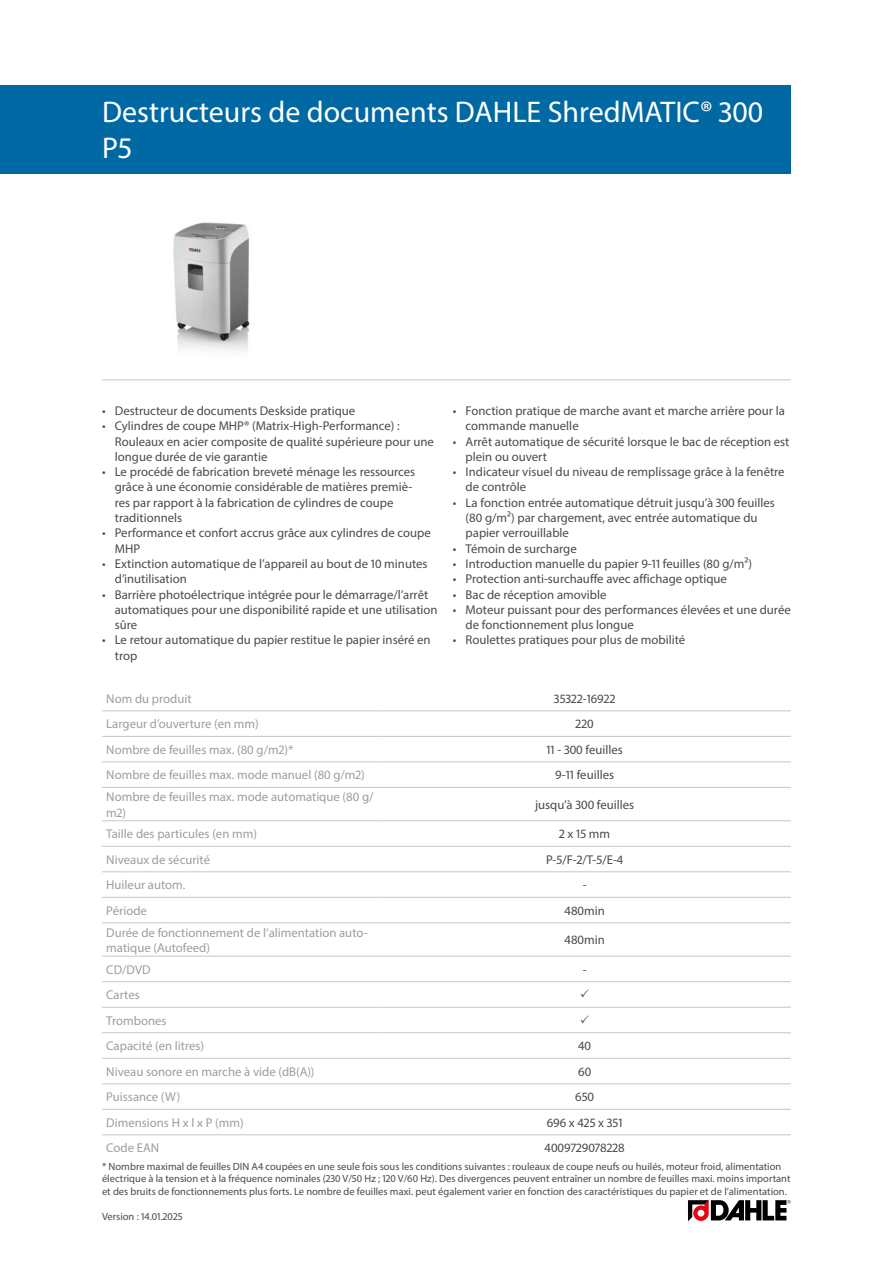
<style>
.page{position:relative;width:893px;height:1263px;background:#fff}
.page>*{position:absolute;margin:0;border:0;box-sizing:border-box;transform-origin:0 0}
.Produktname{font:30px/36px "Myriad Pro";color:#fff}
.Produkttabelle_Zentr{font:12.75px/15.3px "Myriad Pro";color:#4a4a49}
.Produkttabelle_Links{font:12.75px/15.3px "Myriad Pro";color:#9d9d9c}
.Fussnote{font:10.5px/12.6px "Myriad Pro";color:#4a4a49}
</style>
<div class="page">
<img style="left:173px;top:222px;width:77px;height:129px">
<hr style="left:102px;top:379px;width:689px;height:1px;background:#c6c6c6">
<svg style="left:688px;top:1200px;width:103px;height:21px"></svg>
<div style="left:0;top:85px;width:791px;height:89px;background:#0069a4"></div>
<hr style="left:102px;top:710px;width:276px;height:1px;background:#c6c6c6">
<hr style="left:378px;top:710px;width:413px;height:1px;background:#c6c6c6">
<hr style="left:102px;top:736px;width:276px;height:1px;background:#c6c6c6">
<hr style="left:378px;top:736px;width:413px;height:1px;background:#c6c6c6">
<hr style="left:102px;top:761px;width:276px;height:1px;background:#c6c6c6">
<hr style="left:378px;top:761px;width:413px;height:1px;background:#c6c6c6">
<hr style="left:102px;top:787px;width:276px;height:1px;background:#c6c6c6">
<hr style="left:378px;top:787px;width:413px;height:1px;background:#c6c6c6">
<hr style="left:102px;top:820px;width:276px;height:1px;background:#c6c6c6">
<hr style="left:378px;top:820px;width:413px;height:1px;background:#c6c6c6">
<hr style="left:102px;top:846px;width:276px;height:1px;background:#c6c6c6">
<hr style="left:378px;top:846px;width:413px;height:1px;background:#c6c6c6">
<hr style="left:102px;top:871px;width:276px;height:1px;background:#c6c6c6">
<hr style="left:378px;top:871px;width:413px;height:1px;background:#c6c6c6">
<hr style="left:102px;top:897px;width:276px;height:1px;background:#c6c6c6">
<hr style="left:378px;top:897px;width:413px;height:1px;background:#c6c6c6">
<hr style="left:102px;top:922px;width:276px;height:1px;background:#c6c6c6">
<hr style="left:378px;top:922px;width:413px;height:1px;background:#c6c6c6">
<hr style="left:102px;top:956px;width:276px;height:1px;background:#c6c6c6">
<hr style="left:378px;top:956px;width:413px;height:1px;background:#c6c6c6">
<hr style="left:102px;top:981px;width:276px;height:1px;background:#c6c6c6">
<hr style="left:378px;top:981px;width:413px;height:1px;background:#c6c6c6">
<hr style="left:102px;top:1007px;width:276px;height:1px;background:#c6c6c6">
<hr style="left:378px;top:1007px;width:413px;height:1px;background:#c6c6c6">
<hr style="left:102px;top:1032px;width:276px;height:1px;background:#c6c6c6">
<hr style="left:378px;top:1032px;width:413px;height:1px;background:#c6c6c6">
<hr style="left:102px;top:1058px;width:276px;height:1px;background:#c6c6c6">
<hr style="left:378px;top:1058px;width:413px;height:1px;background:#c6c6c6">
<hr style="left:102px;top:1083px;width:276px;height:1px;background:#c6c6c6">
<hr style="left:378px;top:1083px;width:413px;height:1px;background:#c6c6c6">
<hr style="left:102px;top:1109px;width:276px;height:1px;background:#c6c6c6">
<hr style="left:378px;top:1109px;width:413px;height:1px;background:#c6c6c6">
<hr style="left:102px;top:1134px;width:276px;height:1px;background:#c6c6c6">
<hr style="left:378px;top:1134px;width:413px;height:1px;background:#c6c6c6">
<p class="Produktname" style="left:102px;top:94px;width:663px">Destructeurs de documents DAHLE ShredMATIC® 300<br>P5</p>
<p class="Produkttabelle_Zentr" style="left:102px;top:403px;width:255px">• Destructeur de documents Deskside pratique</p>
<p class="Produkttabelle_Zentr" style="left:115px;top:418px;width:321px;text-indent:-13px">• Cylindres de coupe MHP® (Matrix-High-Performance) :<br>Rouleaux en acier composite de qualité supérieure pour une longue durée de vie garantie</p>
<p class="Produkttabelle_Zentr" style="left:115px;top:464px;width:302px;text-indent:-13px">• Le procédé de fabrication breveté ménage les ressources grâce à une économie considérable de matières premiè&shy;res par rapport à la fabrication de cylindres de coupe traditionnels</p>
<p class="Produkttabelle_Zentr" style="left:115px;top:525px;width:317px;text-indent:-13px">• Performance et confort accrus grâce aux cylindres de coupe<br>MHP</p>
<p class="Produkttabelle_Zentr" style="left:115px;top:556px;width:314px;text-indent:-13px">• Extinction automatique de l’appareil au bout de 10 minutes d’inutilisation</p>
<p class="Produkttabelle_Zentr" style="left:115px;top:586px;width:324px;text-indent:-13px">• Barrière photoélectrique intégrée pour le démarrage/l’arrêt automatiques pour une disponibilité rapide et une utilisation sûre</p>
<p class="Produkttabelle_Zentr" style="left:115px;top:632px;width:317px;text-indent:-13px">• Le retour automatique du papier restitue le papier inséré en trop</p>
<p class="Produkttabelle_Zentr" style="left:466px;top:403px;width:321px;text-indent:-13px">• Fonction pratique de marche avant et marche arrière pour la commande manuelle</p>
<p class="Produkttabelle_Zentr" style="left:466px;top:433px;width:325px;text-indent:-13px">• Arrêt automatique de sécurité lorsque le bac de réception est plein ou ouvert</p>
<p class="Produkttabelle_Zentr" style="left:466px;top:464px;width:321px;text-indent:-13px">• Indicateur visuel du niveau de remplissage grâce à la fenêtre de contrôle</p>
<p class="Produkttabelle_Zentr" style="left:466px;top:495px;width:311px;text-indent:-13px">• La fonction entrée automatique détruit jusqu’à 300 feuilles (80 g/m²) par chargement, avec entrée automatique du papier verrouillable</p>
<p class="Produkttabelle_Zentr" style="left:453px;top:540px;width:125px">• Témoin de surcharge</p>
<p class="Produkttabelle_Zentr" style="left:453px;top:556px;width:301px">• Introduction manuelle du papier 9-11 feuilles (80 g/m²)</p>
<p class="Produkttabelle_Zentr" style="left:453px;top:571px;width:276px">• Protection anti-surchauffe avec affichage optique</p>
<p class="Produkttabelle_Zentr" style="left:453px;top:586px;width:155px">• Bac de réception amovible</p>
<p class="Produkttabelle_Zentr" style="left:466px;top:602px;width:327px;text-indent:-13px">• Moteur puissant pour des performances élevées et une durée de fonctionnement plus longue</p>
<p class="Produkttabelle_Zentr" style="left:453px;top:632px;width:234px">• Roulettes pratiques pour plus de mobilité</p>
<p class="Produkttabelle_Links" style="left:106px;top:691px;width:87px">Nom du produit</p>
<p class="Produkttabelle_Zentr" style="left:554px;top:691px;width:63px">35322-16922</p>
<p class="Produkttabelle_Links" style="left:106px;top:716px;width:154px">Largeur d’ouverture (en mm)</p>
<p class="Produkttabelle_Zentr" style="left:576px;top:716px;width:20px">220</p>
<p class="Produkttabelle_Links" style="left:106px;top:742px;width:188px">Nombre de feuilles max. (80 g/m2)*</p>
<p class="Produkttabelle_Zentr" style="left:546px;top:742px;width:78px">11 - 300 feuilles</p>
<p class="Produkttabelle_Links" style="left:106px;top:767px;width:260px">Nombre de feuilles max. mode manuel (80 g/m2)</p>
<p class="Produkttabelle_Zentr" style="left:555px;top:767px;width:60px">9-11 feuilles</p>
<p class="Produkttabelle_Links" style="left:106px;top:789px;width:269px">Nombre de feuilles max. mode automatique (80 g/ m2)</p>
<p class="Produkttabelle_Zentr" style="left:535px;top:797px;width:101px">jusqu’à 300 feuilles</p>
<p class="Produkttabelle_Links" style="left:106px;top:826px;width:152px">Taille des particules (en mm)</p>
<p class="Produkttabelle_Zentr" style="left:559px;top:826px;width:52px">2 x 15 mm</p>
<p class="Produkttabelle_Links" style="left:106px;top:852px;width:105px">Niveaux de sécurité</p>
<p class="Produkttabelle_Zentr" style="left:546px;top:852px;width:79px">P-5/F-2/T-5/E-4</p>
<p class="Produkttabelle_Links" style="left:106px;top:877px;width:81px">Huileur autom.</p>
<p class="Produkttabelle_Zentr" style="left:583px;top:877px;width:5px">-</p>
<p class="Produkttabelle_Links" style="left:106px;top:903px;width:42px">Période</p>
<p class="Produkttabelle_Zentr" style="left:565px;top:903px;width:42px">480min</p>
<p class="Produkttabelle_Links" style="left:106px;top:924px;width:263px">Durée de fonctionnement de l’alimentation auto&shy;matique (Autofeed)</p>
<p class="Produkttabelle_Zentr" style="left:565px;top:932px;width:42px">480min</p>
<p class="Produkttabelle_Links" style="left:106px;top:961px;width:46px">CD/DVD</p>
<p class="Produkttabelle_Zentr" style="left:583px;top:961px;width:5px">-</p>
<p class="Produkttabelle_Links" style="left:106px;top:987px;width:35px">Cartes</p>
<p class="Produkttabelle_Links" style="left:106px;top:1013px;width:62px">Trombones</p>
<p class="Produkttabelle_Links" style="left:106px;top:1038px;width:99px">Capacité (en litres)</p>
<p class="Produkttabelle_Zentr" style="left:578px;top:1038px;width:14px">40</p>
<p class="Produkttabelle_Links" style="left:106px;top:1064px;width:210px">Niveau sonore en marche à vide (dB(A))</p>
<p class="Produkttabelle_Zentr" style="left:578px;top:1064px;width:15px">60</p>
<p class="Produkttabelle_Links" style="left:106px;top:1089px;width:76px">Puissance (W)</p>
<p class="Produkttabelle_Zentr" style="left:575px;top:1089px;width:20px">650</p>
<p class="Produkttabelle_Links" style="left:106px;top:1115px;width:139px">Dimensions H x l x P (mm)</p>
<p class="Produkttabelle_Zentr" style="left:547px;top:1115px;width:77px">696 x 425 x 351</p>
<p class="Produkttabelle_Links" style="left:106px;top:1140px;width:55px">Code EAN</p>
<p class="Produkttabelle_Zentr" style="left:545px;top:1140px;width:82px">4009729078228</p>
<p class="Fussnote" style="left:102px;top:1160px;width:690px">* Nombre maximal de feuilles DIN A4 coupées en une seule fois sous les conditions suivantes : rouleaux de coupe neufs ou huilés, moteur froid, alimentation électrique à la tension et à la fréquence nominales (230 V/50 Hz ; 120 V/60 Hz). Des divergences peuvent entraîner un nombre de feuilles maxi. moins important et des bruits de fonctionnements plus forts. Le nombre de feuilles maxi. peut également varier en fonction des caractéristiques du papier et de l’alimentation.</p>
<p class="Fussnote" style="left:102px;top:1210px;width:82px">Version : 14.01.2025</p>
</div>
